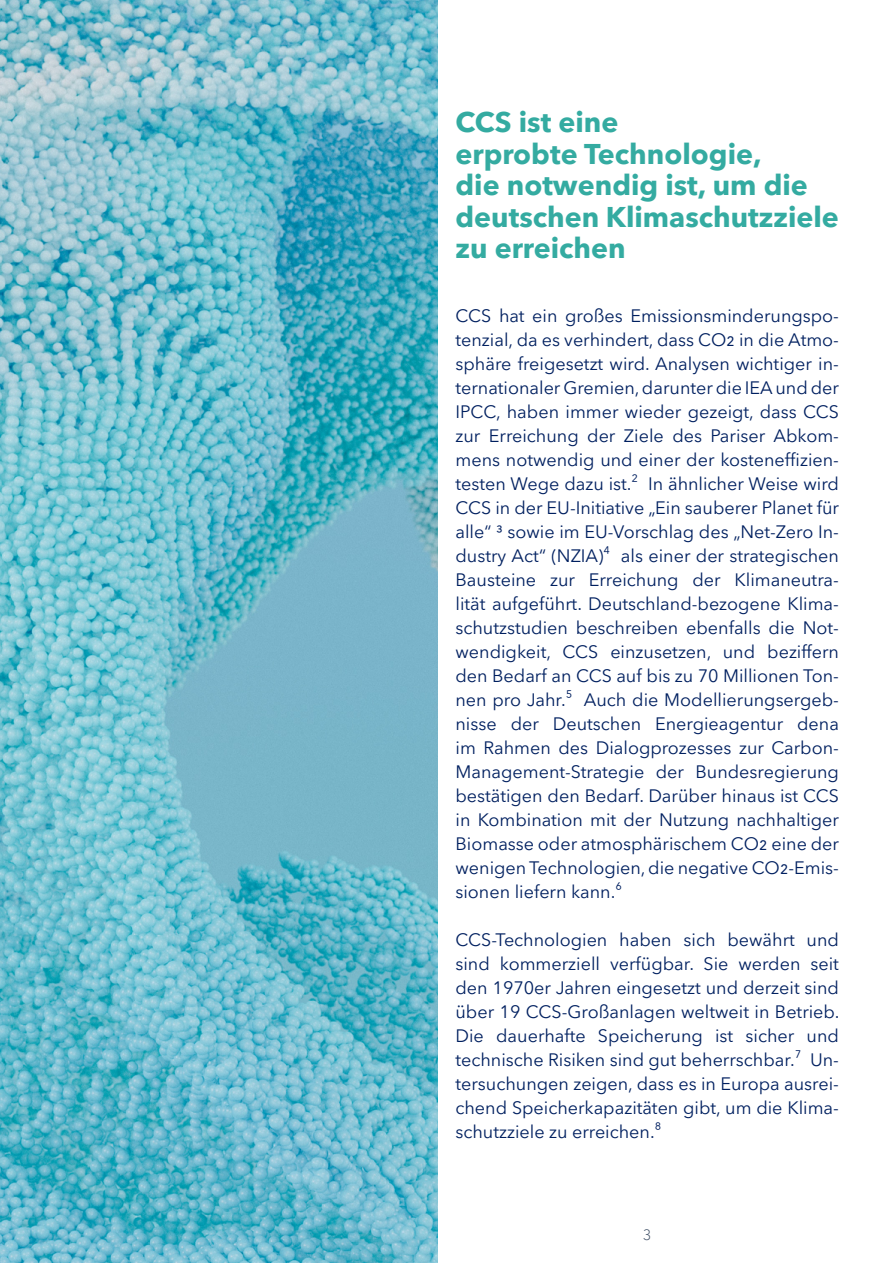
<style>
.page{position:relative;width:893px;height:1263px;background:#fff}
.page>*{position:absolute;margin:0;border:0;box-sizing:border-box;transform-origin:0 0}
.t1{font:700 28.5px/31.5px "Avenir Next LT Pro";color:#34aba1}
.t2{font:18px/24px "Avenir Next LT Pro";color:#002060;text-align:justify}
.t3{font:300 15px "Avenir Next LT Pro";color:#44546a}
.s1{font-weight:300}
</style>
<div class="page">
<img style="left:1px;top:1px;width:436px;height:1261px">
<h1 class="t1" style="left:455px;top:106px;width:385px">CCS ist eine<br>erprobte Technologie,<br>die notwendig ist, um die deutschen Klimaschutzziele zu erreichen</h1>
<p class="t2" style="left:455px;top:303px;width:385px">CCS hat ein großes Emissionsminderungspo&shy;tenzial, da es verhindert, dass CO2 in die Atmo&shy;sphäre freigesetzt wird. Analysen wichtiger in&shy;ternationaler Gremien, darunter die IEA und der IPCC, haben immer wieder gezeigt, dass CCS zur Erreichung der Ziele des Pariser Abkom&shy;mens notwendig und einer der kosteneffizien&shy;testen Wege dazu ist.<span class="s1">²</span> In ähnlicher Weise wird CCS in der EU-Initiative „Ein sauberer Planet für alle“ ³ sowie im EU-Vorschlag des „Net-Zero In&shy;dustry Act“ (NZIA)<span class="s1">⁴</span> als einer der strategischen Bausteine zur Erreichung der Klimaneutra&shy;lität aufgeführt. Deutschland-bezogene Klima&shy;schutzstudien beschreiben ebenfalls die Not&shy;wendigkeit, CCS einzusetzen, und beziffern den Bedarf an CCS auf bis zu 70 Millionen Ton&shy;nen pro Jahr.<span class="s1">⁵</span> Auch die Modellierungsergeb&shy;nisse der Deutschen Energieagentur dena im Rahmen des Dialogprozesses zur Carbon-Management-Strategie der Bundesregierung bestätigen den Bedarf. Darüber hinaus ist CCS in Kombination mit der Nutzung nachhaltiger Biomasse oder atmosphärischem CO2 eine der wenigen Technologien, die negative CO2-Emis&shy;sionen liefern kann.<span class="s1">⁶</span></p>
<p class="t2" style="left:455px;top:927px;width:386px">CCS-Technologien haben sich bewährt und sind kommerziell verfügbar. Sie werden seit den 1970er Jahren eingesetzt und derzeit sind über 19 CCS-Großanlagen weltweit in Betrieb.<br>Die dauerhafte Speicherung ist sicher und technische Risiken sind gut beherrschbar.<span class="s1">⁷</span> Un&shy;tersuchungen zeigen, dass es in Europa ausrei&shy;chend Speicherkapazitäten gibt, um die Klima&shy;schutzziele zu erreichen.<span class="s1">⁸</span></p>
<p class="t3" style="left:643px;top:1226px;width:10px">3</p>
</div>
